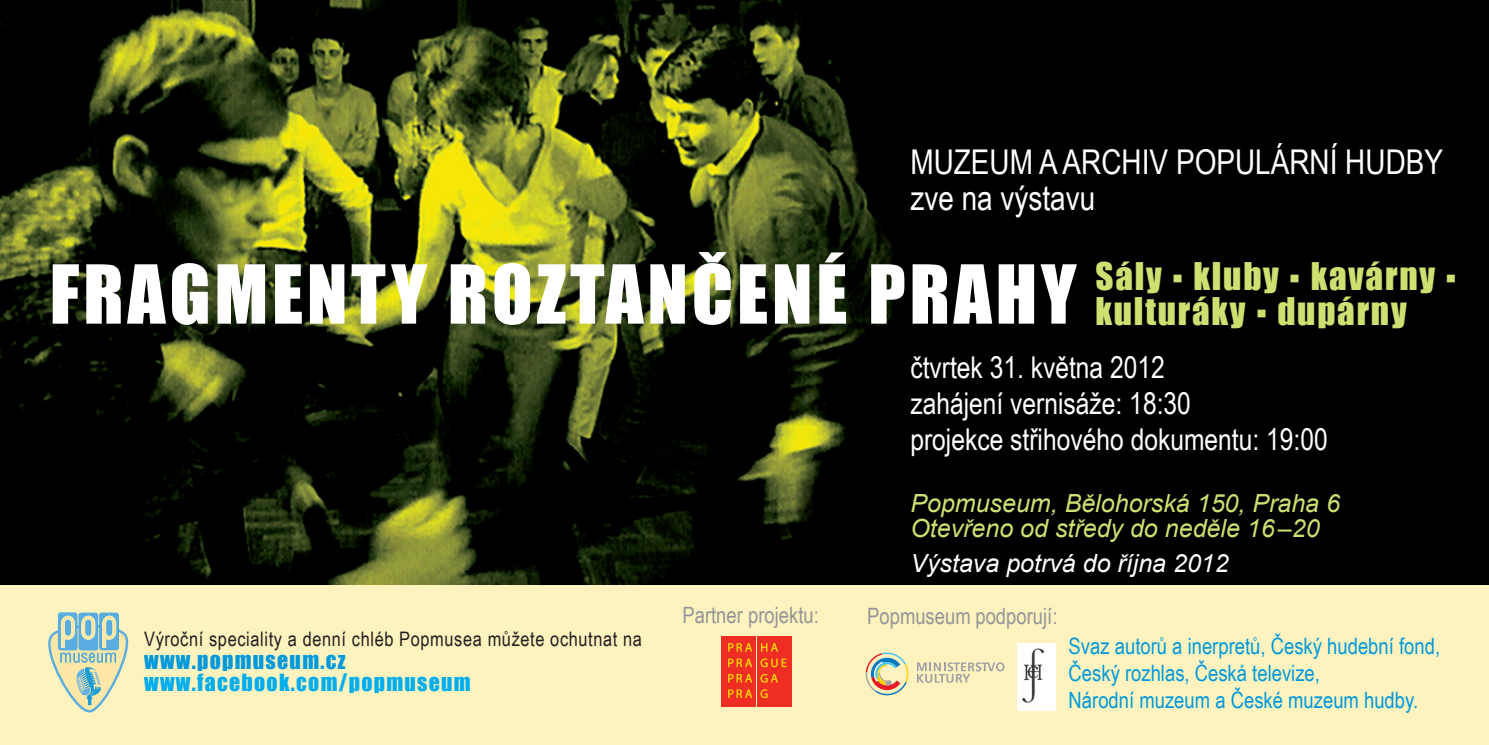
<style>
.page{position:relative;width:1489px;height:745px;background:#fff}
.page>*{position:absolute;margin:0;border:0;box-sizing:border-box;transform-origin:0 0}
.t1{font:75px "Impact";letter-spacing:.05em;color:#fff}
.t2{font:35px/35px "Impact";letter-spacing:.05em;color:#d0df71}
.t3{font:34px/36px "Arial Narrow";color:#fff}
.t4{font:30px/36px "Arial Narrow";color:#fff}
.t5{font:italic 25px/25px "Arial";color:#d0df71}
.t6{font:italic 25px "Arial";color:#fff}
.t7{font:22.5px/27px "Arial Narrow";color:#0099dc}
.t8{font:22.5px "Arial Narrow";color:#939598}
.t9{font:21.75px "Impact";letter-spacing:.06em;color:#00aeef}
.t10{font:21.75px "Impact";letter-spacing:.06em;color:#0099dc}
.t11{font:20px "Arial Narrow";letter-spacing:.03em;color:#231f20}
.s1{font-style:normal}
</style>
<div class="page">
<img style="left:0;top:0;width:893px;height:585px">
<div style="left:893px;top:0;width:595px;height:592px;background:#000"></div>
<div style="left:0;top:585px;width:1488px;height:159px;background:#fef3be"></div>
<svg style="left:48px;top:612px;width:81px;height:101px"></svg>
<div style="left:721px;top:636px;width:34px;height:70px;background:#ee2e22"></div>
<div style="left:757px;top:636px;width:34px;height:70px;background:#ee2e22"></div>
<svg style="left:728px;top:643px;width:24px;height:8px"></svg>
<svg style="left:761px;top:643px;width:17px;height:8px"></svg>
<svg style="left:728px;top:658px;width:24px;height:8px"></svg>
<svg style="left:760px;top:658px;width:26px;height:8px"></svg>
<svg style="left:728px;top:674px;width:24px;height:8px"></svg>
<svg style="left:760px;top:674px;width:18px;height:8px"></svg>
<svg style="left:728px;top:689px;width:24px;height:8px"></svg>
<svg style="left:760px;top:689px;width:7px;height:8px"></svg>
<svg style="left:917px;top:662px;width:87px;height:20px"></svg>
<svg style="left:865px;top:652px;width:43px;height:42px"></svg>
<img style="left:1017px;top:643px;width:38px;height:67px">
<h3 class="t3" style="left:910px;top:142px;width:534px">MUZEUM A ARCHIV POPULÁRNÍ HUDBY zve na výstavu</h3>
<h1 class="t1" style="left:50px;top:236px;width:1028px">FRAGMENTY ROZTANČENÉ PRAHY</h1>
<h3 class="t4" style="left:910px;top:348px;width:419px">čtvrtek 31. května 2012<br>zahájení vernisáže: 18:30<br>projekce střihového dokumentu: 19:00</h3>
<h2 class="t2" style="left:1095px;top:258px;width:363px">Sály ▪ kluby ▪ kavárny ▪ kulturáky ▪ dupárny</h2>
<p class="t11" style="left:144px;top:624px;width:499px">Výroční speciality a denní chléb Popmusea můžete ochutnat na</p>
<p class="t10" style="left:144px;top:642px;width:203px">www.popmuseum.cz</p>
<p class="t9" style="left:144px;top:665px;width:328px">www.facebook.com/popmuseum</p>
<p class="t8" style="left:682px;top:598px;width:138px">Partner projektu:</p>
<p class="t5" style="left:910px;top:491px;width:431px">Popmuseum, Bělohorská 150, Praha 6<br>Otevřeno od středy do neděle 16<span class="s1">–</span>20</p>
<p class="t6" style="left:910px;top:546px;width:320px">Výstava potrvá do října 2012</p>
<p class="t8" style="left:867px;top:599px;width:192px">Popmuseum podporují:</p>
<p class="t7" style="left:1068px;top:631px;width:373px">Svaz autorů a inerpretů, Český hudební fond,<br>Český rozhlas, Česká televize,<br>Národní muzeum a České muzeum hudby.</p>
</div>
